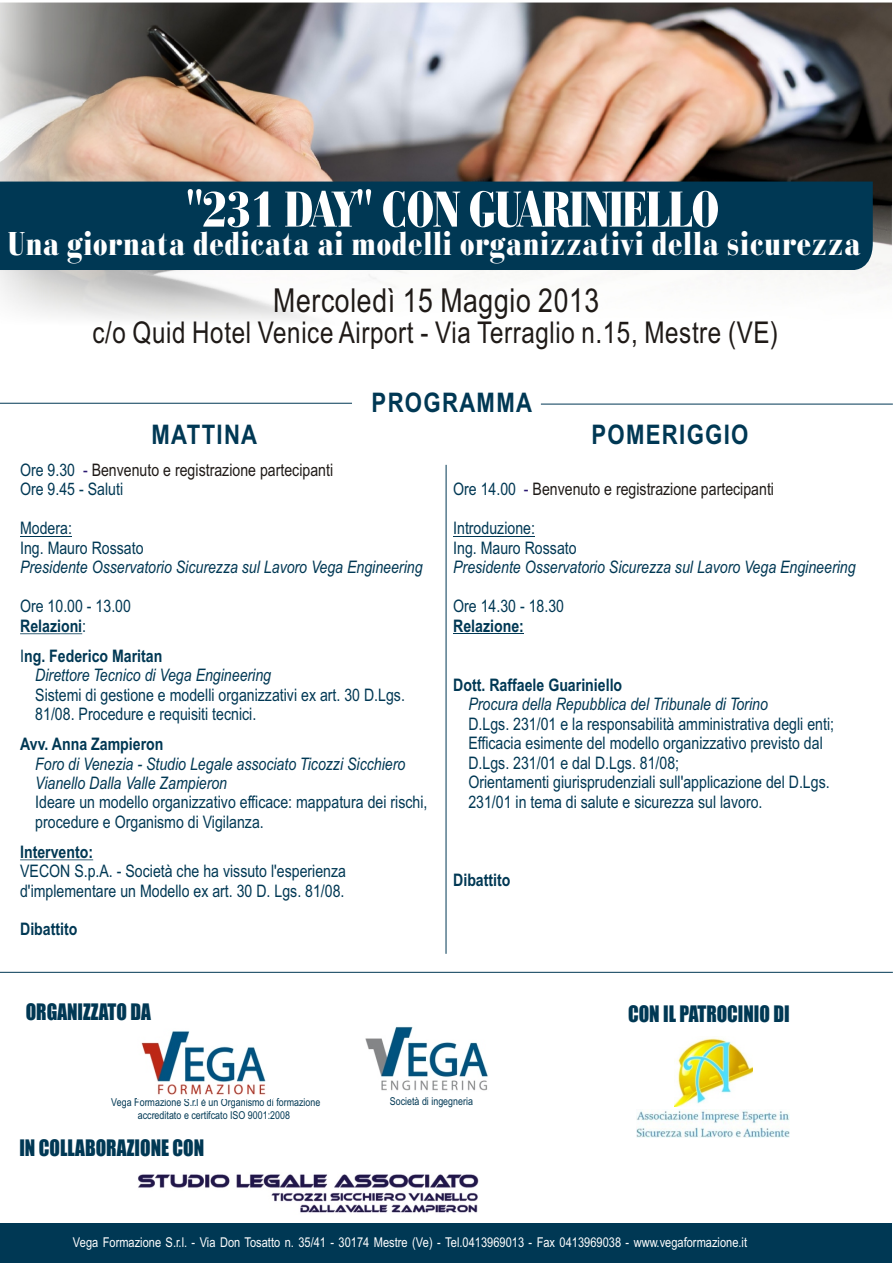
<style>
.page{position:relative;width:894px;height:1263px;background:#fff}
.page>*{position:absolute;margin:0;border:0;box-sizing:border-box;transform-origin:0 0}
.t1{font:52.5px "Bauer Bodni Blk Cn BT";letter-spacing:-.015em;color:#fff}
.t2{font:34.5px "Bauer Bodni Blk Cn BT";letter-spacing:.02em;color:#fff;scale:.96 1}
.t3{font:33px "Arial Narrow";letter-spacing:.02em;color:#1f1a17}
.t4{font:30px "Arial Narrow";letter-spacing:.02em;color:#1f1a17}
.t5{font:700 27px "Arial Narrow";letter-spacing:.05em;color:#003854}
.t6{font:21px "Impact";color:#003854;scale:.92 1}
.t7{font:17.25px/19.5px "Arial Narrow";color:#003854}
.t8{font:italic 17.25px/19.4px "Arial Narrow";color:#003854}
.t9{font:700 17.25px "Arial Narrow";color:#003854}
.t10{font:17.25px "Arial Narrow";color:#1f1a17}
.t11{font:13.5px "Arial Narrow";color:#fff}
.t12{font:10.8px/12.5px "Arial Narrow";color:#003854;text-align:center}
.s1{font-weight:700}
.s2{font-style:normal}
.s3{font-weight:700;font-style:normal}
.s4{color:#291770}
</style>
<div class="page">
<img style="left:0;top:2px;width:891px;height:204px">
<hr style="left:0;top:403px;width:352px;height:1px;background:#003854">
<hr style="left:541px;top:404px;width:352px;height:1px;background:#003854">
<hr style="left:0;top:972px;width:893px;height:1px;background:#003854">
<div style="left:1px;top:1224px;width:891px;height:39px;background:#003854"></div>
<hr style="left:453px;top:536px;width:82px;height:1px;background:#003854">
<hr style="left:453px;top:633px;width:71px;height:1px;background:#003854">
<hr style="left:20px;top:536px;width:52px;height:1px;background:#003854">
<hr style="left:20px;top:633px;width:62px;height:1px;background:#003854">
<hr style="left:20px;top:859px;width:73px;height:1px;background:#003854">
<hr style="left:446px;top:465px;width:1px;height:489px;background:#003854">
<img style="left:141px;top:1031px;width:125px;height:64px">
<img style="left:365px;top:1026px;width:123px;height:65px">
<img style="left:138px;top:1174px;width:341px;height:39px">
<img style="left:0;top:206px;width:892px;height:114px">
<div style="left:0;top:182px;width:873px;height:88px;background:#003854"></div>
<img style="left:675px;top:1038px;width:78px;height:68px">
<img style="left:637px;top:1110px;width:153px;height:27px">
<h1 class="t1" style="left:186px;top:187px;width:535px">"231 DAY" CON GUARINIELLO</h1>
<h2 class="t2" style="left:8px;top:229px;width:889px">Una giornata dedicata ai modelli organizzativi della sicurezza</h2>
<h3 class="t3" style="left:273px;top:288px;width:328px">Mercoledì 15 Maggio 2013</h3>
<h3 class="t4" style="left:92px;top:321px;width:687px">c/o Quid Hotel Venice Airport - Via Terraglio n.15, Mestre (VE)</h3>
<h3 class="t5" style="left:372px;top:392px;width:162px">PROGRAMMA</h3>
<h3 class="t5" style="left:151px;top:424px;width:107px">MATTINA</h3>
<h3 class="t5" style="left:592px;top:424px;width:159px">POMERIGGIO</h3>
<p class="t7" style="left:20px;top:461px;width:105px">Ore 9.30<br>Ore 9.45 - Saluti</p>
<p class="t7" style="left:20px;top:520px;width:125px">Modera:<br>Ing. Mauro Rossato</p>
<p class="t8" style="left:20px;top:559px;width:404px">Presidente Osservatorio Sicurezza sul Lavoro Vega Engineering</p>
<p class="t7" style="left:20px;top:598px;width:112px">Ore 10.00 - 13.00<br><span class="s1">Relazioni</span>:</p>
<p class="t8" style="left:35px;top:648px;width:237px;text-indent:-15px"><span class="s2">I</span><span class="s3">ng. Federico Maritan<br></span>Direttore Tecnico di Vega Engineering</p>
<p class="t7" style="left:35px;top:686px;width:371px">Sistemi di gestione e modelli organizzativi ex art. 30 D.Lgs.<br>81/08. Procedure e requisiti tecnici.</p>
<p class="t9" style="left:20px;top:738px;width:145px">Avv. Anna Zampieron</p>
<p class="t8" style="left:35px;top:755px;width:372px">Foro di Venezia - Studio Legale associato Ticozzi Sicchiero<br>Vianello Dalla Valle Zampieron</p>
<p class="t7" style="left:35px;top:794px;width:394px">Ideare un modello organizzativo efficace: mappatura dei rischi, procedure e Organismo di Vigilanza.</p>
<p class="t9" style="left:20px;top:845px;width:75px">Intervento:</p>
<p class="t7" style="left:20px;top:863px;width:327px">VECON S.p.A. - Società che ha vissuto l'esperienza d'implementare un Modello ex art. 30 D. Lgs. 81/08.</p>
<p class="t9" style="left:20px;top:923px;width:59px">Dibattito</p>
<p class="t10" style="left:83px;top:463px;width:252px"><span class="s4">-</span> Benvenuto e registrazione partecipanti</p>
<p class="t6" style="left:26px;top:1004px;width:138px">ORGANIZZATO DA</p>
<p class="t7" style="left:453px;top:481px;width:64px">Ore 14.00</p>
<p class="t7" style="left:453px;top:520px;width:125px">Introduzione:<br>Ing. Mauro Rossato</p>
<p class="t8" style="left:453px;top:559px;width:404px">Presidente Osservatorio Sicurezza sul Lavoro Vega Engineering</p>
<p class="t7" style="left:453px;top:598px;width:112px">Ore 14.30 - 18.30</p>
<p class="t9" style="left:453px;top:619px;width:72px">Relazione:</p>
<p class="t10" style="left:524px;top:482px;width:252px"><span class="s4">-</span> Benvenuto e registrazione partecipanti</p>
<p class="t9" style="left:453px;top:678px;width:171px">Dott. Raffaele Guariniello</p>
<p class="t8" style="left:468px;top:696px;width:301px">Procura della Repubblica del Tribunale di Torino</p>
<p class="t7" style="left:468px;top:716px;width:367px">D.Lgs. 231/01 e la responsabilità amministrativa degli enti; Efficacia esimente del modello organizzativo previsto dal D.Lgs. 231/01 e dal D.Lgs. 81/08;<br>Orientamenti giurisprudenziali sull'applicazione del D.Lgs.<br>231/01 in tema di salute e sicurezza sul lavoro.</p>
<p class="t9" style="left:453px;top:874px;width:59px">Dibattito</p>
<p class="t6" style="left:628px;top:1006px;width:177px">CON IL PATROCINIO DI</p>
<p class="t12" style="left:111px;top:1097px;width:211px">Vega Formazione S.r.l è un Organismo di formazione accreditato e certifcato ISO 9001:2008</p>
<p class="t6" style="left:19px;top:1139px;width:202px">IN COLLABORAZIONE CON</p>
<p class="t12" style="left:390px;top:1096px;width:85px">Società di ingegneria</p>
<p class="t11" style="left:73px;top:1237px;width:676px">Vega Formazione S.r.l. - Via Don Tosatto n. 35/41 - 30174 Mestre (Ve) - Tel.0413969013 - Fax 0413969038 - www.vegaformazione.it</p>
</div>
